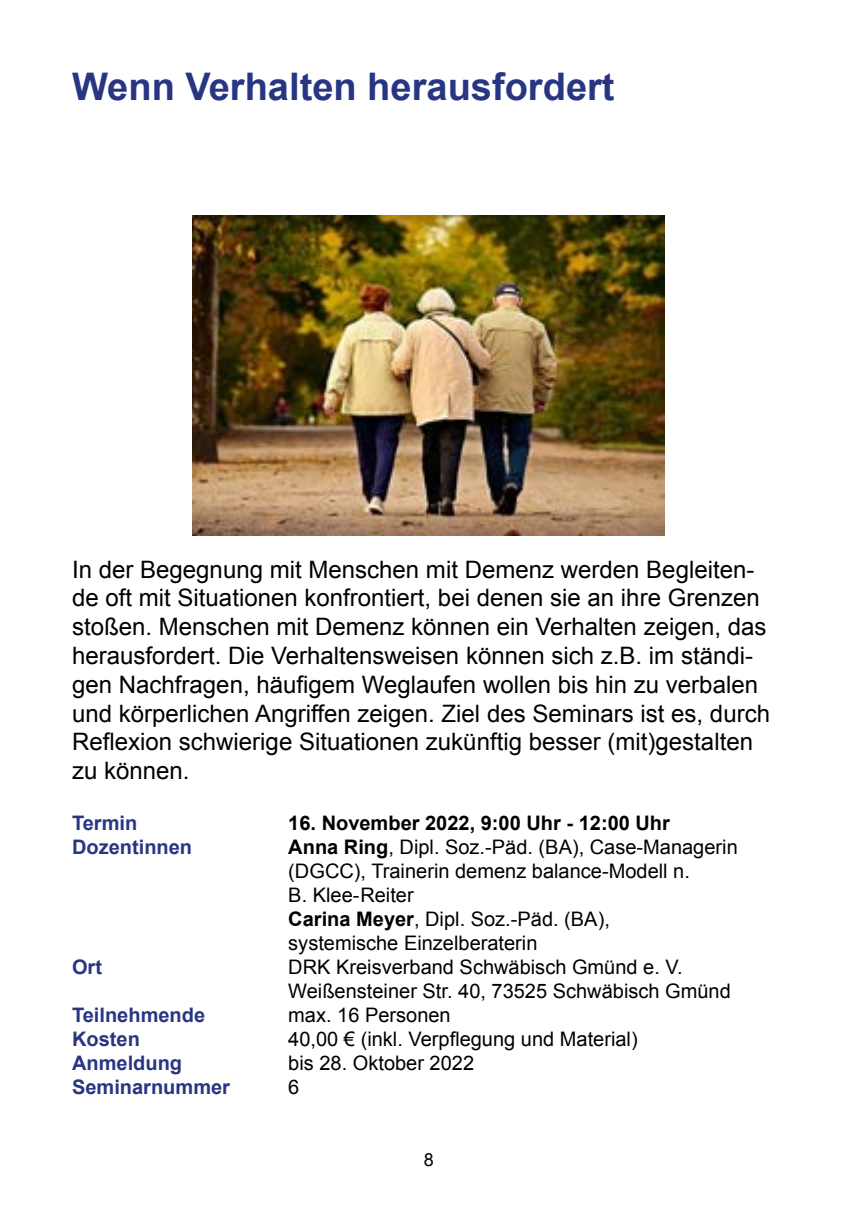
<style>
.page{position:relative;width:857px;height:1225px;background:#fff}
.page>*{position:absolute;margin:0;border:0;box-sizing:border-box;transform-origin:0 0}
.t1{font:700 38px "Arial";color:#283583}
.t2{font:24px/28.8px "Arial";color:#000}
.t3{font:20px/24px "Arial";color:#000}
.t4{font:700 20px "Arial";color:#283583}
.t5{font:700 20px "Arial";color:#000}
.t6{font:18px "Arial";color:#000}
.s1{font-weight:700}
</style>
<div class="page">
<img style="left:192px;top:215px;width:472px;height:320px">
<h1 class="t1" style="left:72px;top:62px;width:543px">Wenn Verhalten herausfordert</h1>
<p class="t2" style="left:72px;top:555px;width:699px">In der Begegnung mit Menschen mit Demenz werden Begleiten&shy;de oft mit Situationen konfrontiert, bei denen sie an ihre Grenzen stoßen. Menschen mit Demenz können ein Verhalten zeigen, das herausfordert. Die Verhaltensweisen können sich z.B. im ständi&shy;gen Nachfragen, häufigem Weglaufen wollen bis hin zu verbalen und körperlichen Angriffen zeigen. Ziel des Seminars ist es, durch Reflexion schwierige Situationen zukünftig besser (mit)gestalten zu können.</p>
<p class="t4" style="left:72px;top:809px;width:67px">Termin</p>
<p class="t5" style="left:288px;top:809px;width:383px">16. November 2022, 9:00 Uhr - 12:00 Uhr</p>
<p class="t4" style="left:72px;top:833px;width:121px">Dozentinnen</p>
<p class="t3" style="left:288px;top:835px;width:450px"><span class="s1">Anna Ring</span>, Dipl. Soz.-Päd. (BA), Case-Managerin (DGCC), Trainerin demenz balance-Modell n.<br>B. Klee-Reiter<br><span class="s1">Carina Meyer</span>, Dipl. Soz.-Päd. (BA),<br>systemische Einzelberaterin</p>
<p class="t4" style="left:72px;top:953px;width:31px">Ort</p>
<p class="t3" style="left:288px;top:955px;width:444px">DRK Kreisverband Schwäbisch Gmünd e. V.<br>Weißensteiner Str. 40, 73525 Schwäbisch Gmünd</p>
<p class="t4" style="left:72px;top:1001px;width:134px">Teilnehmende</p>
<p class="t3" style="left:288px;top:1003px;width:164px">max. 16 Personen</p>
<p class="t4" style="left:72px;top:1025px;width:69px">Kosten</p>
<p class="t3" style="left:288px;top:1027px;width:351px">40,00 € (inkl. Verpflegung und Material)</p>
<p class="t4" style="left:72px;top:1049px;width:111px">Anmeldung</p>
<p class="t3" style="left:288px;top:1051px;width:187px">bis 28. Oktober 2022</p>
<p class="t4" style="left:72px;top:1073px;width:159px">Seminarnummer</p>
<p class="t3" style="left:288px;top:1075px;width:13px">6</p>
<p class="t6" style="left:423px;top:1148px;width:12px">8</p>
</div>
